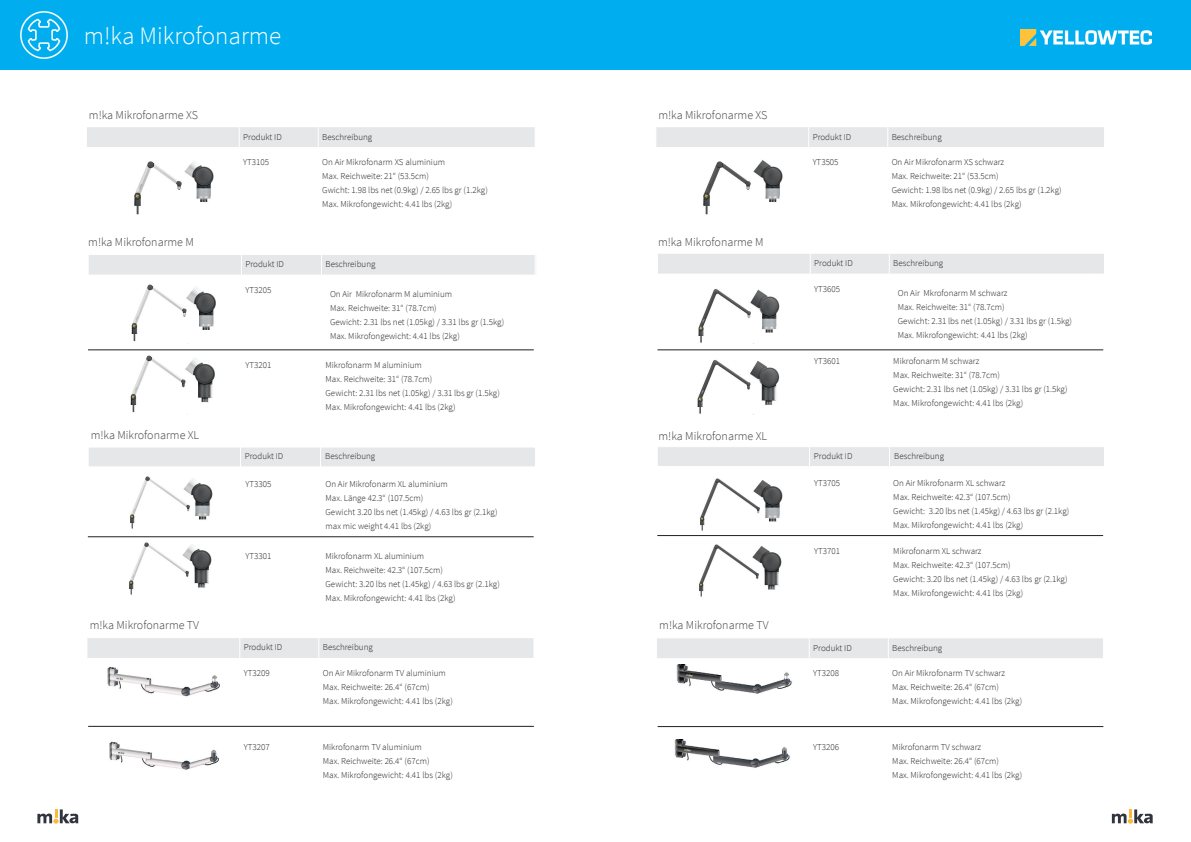
<style>
.page{position:relative;width:1191px;height:842px;background:#fff}
.page>*{position:absolute;margin:0;border:0;box-sizing:border-box;transform-origin:0 0}
.t1{font:300 25px "Source Sans Pro";color:#fff}
.t2{font:300 12px "Source Sans Pro";color:#3e3e3f}
.t3{font:300 9px/14px "Source Sans Pro";color:#231f20}
</style>
<div class="page">
<svg style="left:37px;top:809px;width:41px;height:15px"></svg>
<div style="left:87px;top:127px;width:448px;height:20px;background:#e6e7e9"></div>
<div style="left:89px;top:256px;width:445px;height:19px;background:#e6e7e9"></div>
<svg style="left:513px;top:349px;width:21px;height:1px"></svg>
<div style="left:87px;top:638px;width:447px;height:20px;background:#e6e7e9"></div>
<hr style="left:88px;top:350px;width:446px;height:1px;background:#231f20">
<hr style="left:88px;top:537px;width:445px;height:1px;background:#231f20">
<hr style="left:88px;top:726px;width:446px;height:1px;background:#231f20">
<img style="left:131px;top:284px;width:85px;height:58px">
<img style="left:134px;top:161px;width:80px;height:54px">
<img style="left:130px;top:355px;width:85px;height:58px">
<img style="left:130px;top:476px;width:83px;height:53px">
<img style="left:129px;top:542px;width:83px;height:53px">
<img style="left:107px;top:667px;width:113px;height:30px">
<img style="left:109px;top:741px;width:110px;height:29px">
<div style="left:88px;top:447px;width:447px;height:20px;background:#e6e7e9"></div>
<div style="left:88px;top:447px;width:448px;height:20px;border:1px solid #fff"></div>
<svg style="left:240px;top:447px;width:1px;height:20px"></svg>
<svg style="left:320px;top:447px;width:1px;height:20px"></svg>
<svg style="left:1111px;top:809px;width:41px;height:15px"></svg>
<div style="left:656px;top:127px;width:448px;height:20px;background:#e6e7e9"></div>
<div style="left:658px;top:254px;width:446px;height:20px;background:#e6e7e9"></div>
<div style="left:657px;top:638px;width:446px;height:20px;background:#e6e7e9"></div>
<hr style="left:657px;top:350px;width:446px;height:1px;background:#231f20">
<hr style="left:657px;top:535px;width:446px;height:1px;background:#231f20">
<hr style="left:657px;top:726px;width:446px;height:1px;background:#231f20">
<img style="left:698px;top:289px;width:82px;height:54px">
<img style="left:703px;top:160px;width:80px;height:55px">
<img style="left:697px;top:360px;width:83px;height:54px">
<img style="left:700px;top:478px;width:83px;height:53px">
<img style="left:699px;top:544px;width:83px;height:53px">
<img style="left:676px;top:664px;width:116px;height:30px">
<img style="left:674px;top:740px;width:116px;height:28px">
<div style="left:657px;top:446px;width:448px;height:21px;background:#e6e7e9;border:1px solid #fff"></div>
<svg style="left:809px;top:446px;width:1px;height:21px"></svg>
<svg style="left:889px;top:446px;width:1px;height:21px"></svg>
<div style="left:0;top:0;width:1191px;height:69px;background:#00aeef"></div>
<img style="left:20px;top:11px;width:48px;height:48px">
<img style="left:1020px;top:29px;width:131px;height:17px">
<h1 class="t1" style="left:84px;top:20px;width:199px">m!ka Mikrofonarme</h1>
<h2 class="t2" style="left:89px;top:108px;width:111px">m!ka Mikrofonarme XS</h2>
<h2 class="t2" style="left:658px;top:108px;width:111px">m!ka Mikrofonarme XS</h2>
<p class="t3" style="left:243px;top:130px;width:40px">Produkt ID</p>
<p class="t3" style="left:322px;top:130px;width:51px">Beschreibung</p>
<p class="t3" style="left:243px;top:155px;width:27px">YT3105</p>
<p class="t3" style="left:322px;top:155px;width:167px">On Air Mikrofonarm XS aluminium<br>Max. Reichweite: 21“ (53.5cm)<br>Gwicht: 1.98 lbs net (0.9kg) / 2.65 lbs gr (1.2kg)<br>Max. Mikrofongewicht: 4.41 lbs (2kg)</p>
<p class="t3" style="left:812px;top:130px;width:40px">Produkt ID</p>
<p class="t3" style="left:891px;top:130px;width:51px">Beschreibung</p>
<p class="t3" style="left:812px;top:155px;width:27px">YT3505</p>
<p class="t3" style="left:891px;top:155px;width:171px">On Air Mikrofonarm XS schwarz<br>Max. Reichweite: 21“ (53.5cm)<br>Gewicht: 1.98 lbs net (0.9kg) / 2.65 lbs gr (1.2kg)<br>Max. Mikrofongewicht: 4.41 lbs (2kg)</p>
<h2 class="t2" style="left:88px;top:235px;width:107px">m!ka Mikrofonarme M</h2>
<h2 class="t2" style="left:658px;top:234px;width:107px">m!ka Mikrofonarme M</h2>
<p class="t3" style="left:245px;top:257px;width:40px">Produkt ID</p>
<p class="t3" style="left:325px;top:257px;width:51px">Beschreibung</p>
<p class="t3" style="left:245px;top:283px;width:27px">YT3205</p>
<p class="t3" style="left:330px;top:287px;width:176px">On Air Mikrofonarm M aluminium<br>Max. Reichweite: 31“ (78.7cm)<br>Gewicht: 2.31 lbs net (1.05kg) / 3.31 lbs gr (1.5kg)<br>Max. Mikrofongewicht: 4.41 lbs (2kg)</p>
<p class="t3" style="left:245px;top:358px;width:27px">YT3201</p>
<p class="t3" style="left:325px;top:358px;width:176px">Mikrofonarm M aluminium<br>Max. Reichweite: 31“ (78.7cm)<br>Gewicht: 2.31 lbs net (1.05kg) / 3.31 lbs gr (1.5kg)<br>Max. Mikrofongewicht: 4.41 lbs (2kg)</p>
<p class="t3" style="left:814px;top:256px;width:40px">Produkt ID</p>
<p class="t3" style="left:893px;top:256px;width:51px">Beschreibung</p>
<p class="t3" style="left:814px;top:282px;width:27px">YT3605</p>
<p class="t3" style="left:897px;top:286px;width:176px">On Air Mkrofonarm M schwarz<br>Max. Reichweite: 31“ (78.7cm)<br>Gewicht: 2.31 lbs net (1.05kg) / 3.31 lbs gr (1.5kg)<br>Max. Mikrofongewicht: 4.41 lbs (2kg)</p>
<p class="t3" style="left:814px;top:354px;width:27px">YT3601</p>
<p class="t3" style="left:893px;top:354px;width:176px">Mikrofonarm M schwarz<br>Max. Reichweite: 31“ (78.7cm)<br>Gewicht: 2.31 lbs net (1.05kg) / 3.31 lbs gr (1.5kg)<br>Max. Mikrofongewicht: 4.41 lbs (2kg)</p>
<h2 class="t2" style="left:91px;top:428px;width:110px">m!ka Mikrofonarme XL</h2>
<h2 class="t2" style="left:658px;top:429px;width:110px">m!ka Mikrofonarme XL</h2>
<p class="t3" style="left:245px;top:449px;width:40px">Produkt ID</p>
<p class="t3" style="left:325px;top:449px;width:51px">Beschreibung</p>
<p class="t3" style="left:814px;top:449px;width:40px">Produkt ID</p>
<p class="t3" style="left:894px;top:449px;width:51px">Beschreibung</p>
<p class="t3" style="left:245px;top:477px;width:27px">YT3305</p>
<p class="t3" style="left:325px;top:477px;width:174px">On Air Mikrofonarm XL aluminium<br>Max. Länge 42.3“ (107.5cm)<br>Gewicht 3.20 lbs net (1.45kg) / 4.63 lbs gr (2.1kg) max mic weight 4.41 lbs (2kg)</p>
<p class="t3" style="left:245px;top:549px;width:27px">YT3301</p>
<p class="t3" style="left:325px;top:549px;width:176px">Mikrofonarm XL aluminium<br>Max. Reichweite: 42.3“ (107.5cm)<br>Gewicht: 3.20 lbs net (1.45kg) / 4.63 lbs gr (2.1kg)<br>Max. Mikrofongewicht: 4.41 lbs (2kg)</p>
<p class="t3" style="left:814px;top:476px;width:27px">YT3705</p>
<p class="t3" style="left:893px;top:476px;width:178px">On Air Mikrofonarm XL schwarz<br>Max. Reichweite: 42.3“ (107.5cm)<br>Gewicht: 3.20 lbs net (1.45kg) / 4.63 lbs gr (2.1kg)<br>Max. Mikrofongewicht: 4.41 lbs (2kg)</p>
<p class="t3" style="left:814px;top:544px;width:27px">YT3701</p>
<p class="t3" style="left:893px;top:544px;width:176px">Mikrofonarm XL schwarz<br>Max. Reichweite: 42.3“ (107.5cm)<br>Gewicht: 3.20 lbs net (1.45kg) / 4.63 lbs gr (2.1kg)<br>Max. Mikrofongewicht: 4.41 lbs (2kg)</p>
<h2 class="t2" style="left:90px;top:617px;width:111px">m!ka Mikrofonarme TV</h2>
<h2 class="t2" style="left:659px;top:617px;width:111px">m!ka Mikrofonarme TV</h2>
<p class="t3" style="left:244px;top:640px;width:40px">Produkt ID</p>
<p class="t3" style="left:323px;top:640px;width:51px">Beschreibung</p>
<p class="t3" style="left:244px;top:666px;width:27px">YT3209</p>
<p class="t3" style="left:323px;top:666px;width:131px">On Air Mikrofonarm TV aluminium<br>Max. Reichweite: 26.4“ (67cm)<br>Max. Mikrofongewicht: 4.41 lbs (2kg)</p>
<p class="t3" style="left:244px;top:740px;width:27px">YT3207</p>
<p class="t3" style="left:323px;top:740px;width:131px">Mikrofonarm TV aluminium<br>Max. Reichweite: 26.4“ (67cm)<br>Max. Mikrofongewicht: 4.41 lbs (2kg)</p>
<p class="t3" style="left:813px;top:641px;width:40px">Produkt ID</p>
<p class="t3" style="left:892px;top:641px;width:51px">Beschreibung</p>
<p class="t3" style="left:813px;top:666px;width:27px">YT3208</p>
<p class="t3" style="left:892px;top:666px;width:131px">On Air Mikrofonarm TV schwarz<br>Max. Reichweite: 26.4“ (67cm)<br>Max. Mikrofongewicht: 4.41 lbs (2kg)</p>
<p class="t3" style="left:813px;top:740px;width:27px">YT3206</p>
<p class="t3" style="left:892px;top:740px;width:131px">Mikrofonarm TV schwarz<br>Max. Reichweite: 26.4“ (67cm)<br>Max. Mikrofongewicht: 4.41 lbs (2kg)</p>
</div>
